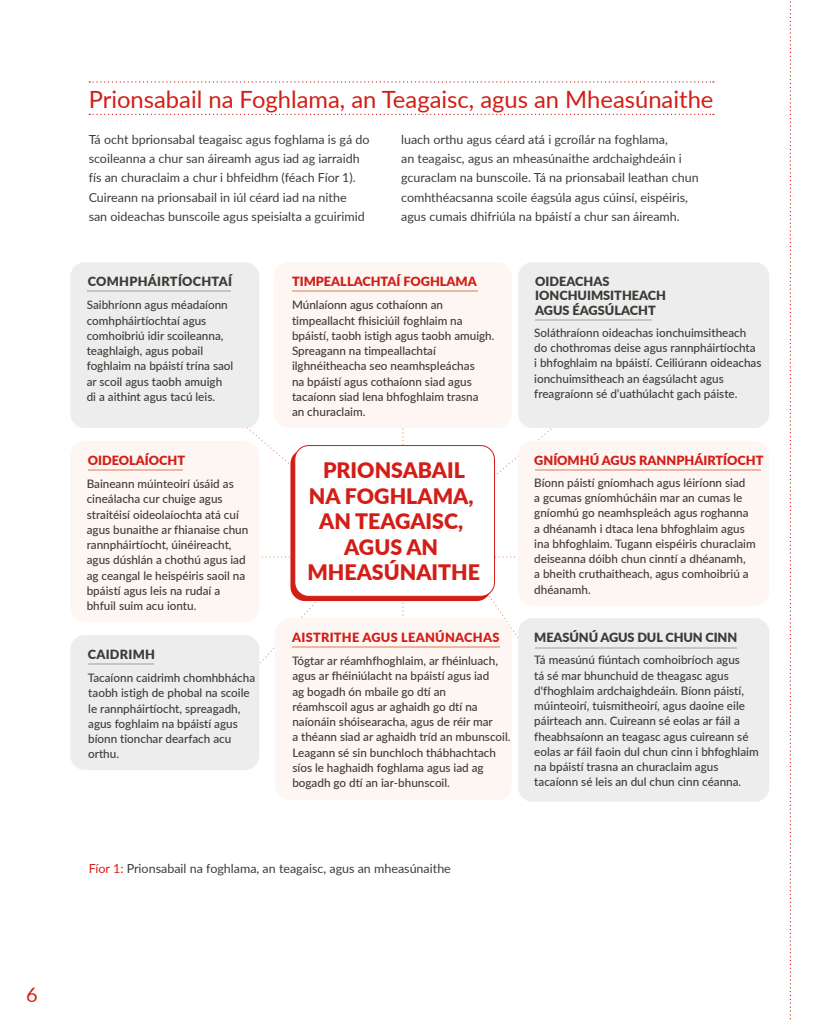
<style>
.page{position:relative;width:830px;height:1021px;background:#fff}
.page>*{position:absolute;margin:0;border:0;box-sizing:border-box;transform-origin:0 0}
.t1{font:23.75px "Lato";color:#d21e16}
.t2{font:900 21.38px/25.4px "Lato";color:#d21e16;text-align:center}
.t3{font:20px "Lato";color:#d21e16}
.t4{font:900 12.75px/14.2px "Lato";color:#3c3c37}
.t5{font:900 12.75px "Lato";color:#d21e16}
.t6{font:900 12.75px "Lato";letter-spacing:.02em;color:#3c3c37}
.t7{font:900 12.75px "Lato";letter-spacing:.02em;color:#d21e16}
.t8{font:12.5px/19.4px "Lato";color:#3c3c3b}
.t9{font:500 11.75px/15.2px "Lato";color:#3c3c37}
.s1{color:#d21e16}
</style>
<div class="page">
<svg style="left:89px;top:81px;width:624px;height:2px"></svg>
<svg style="left:89px;top:114px;width:624px;height:1px"></svg>
<div style="left:273px;top:262px;width:238px;height:166px;background:#fdf6f3;border-radius:14px"></div>
<hr style="left:292px;top:290px;width:185px;height:2px;background:#f0b79f">
<div style="left:70px;top:262px;width:189px;height:166px;background:#ededed;border-radius:14px"></div>
<hr style="left:88px;top:290px;width:143px;height:2px;background:#c6c6c6">
<div style="left:518px;top:262px;width:251px;height:166px;background:#ededed;border-radius:14px"></div>
<hr style="left:535px;top:319px;width:116px;height:2px;background:#c6c6c6">
<div style="left:518px;top:618px;width:251px;height:183px;background:#ededed;border-radius:14px"></div>
<hr style="left:535px;top:647px;width:201px;height:1px;background:#c6c6c6">
<div style="left:518px;top:441px;width:251px;height:165px;background:#fdf6f3;border-radius:14px"></div>
<hr style="left:535px;top:469px;width:225px;height:2px;background:#f0b79f">
<div style="left:70px;top:635px;width:189px;height:135px;background:#ededed;border-radius:14px"></div>
<hr style="left:88px;top:663px;width:65px;height:2px;background:#c6c6c6">
<svg style="left:247px;top:415px;width:372px;height:249px"></svg>
<div style="left:70px;top:441px;width:189px;height:181px;background:#fdf6f3;border-radius:14px"></div>
<hr style="left:88px;top:469px;width:94px;height:2px;background:#f0b79f">
<div style="left:275px;top:618px;width:236px;height:182px;background:#fdf6f3;border-radius:14px"></div>
<hr style="left:292px;top:646px;width:207px;height:2px;background:#f0b79f">
<svg style="left:789px;top:1px;width:2px;height:1019px"></svg>
<h3 class="t3" style="left:26px;top:980px;width:13px">6</h3>
<h1 class="t1" style="left:89px;top:82px;width:626px">Prionsabail na Foghlama, an Teagaisc, agus an Mheasúnaithe</h1>
<p class="t8" style="left:89px;top:129px;width:282px">Tá ocht bprionsabal teagaisc agus foghlama is gá do scoileanna a chur san áireamh agus iad ag iarraidh fís an churaclaim a chur i bhfeidhm (féach Fíor 1).<br>Cuireann na prionsabail in iúl céard iad na nithe<br>san oideachas bunscoile agus speisialta a gcuirimid</p>
<p class="t8" style="left:401px;top:129px;width:299px">luach orthu agus céard atá i gcroílár na foghlama,<br>an teagaisc, agus an mheasúnaithe ardchaighdeáin i gcuraclam na bunscoile. Tá na prionsabail leathan chun comhthéacsanna scoile éagsúla agus cúinsí, eispéiris, agus cumais dhifriúla na bpáistí a chur san áireamh.</p>
<p class="t6" style="left:88px;top:272px;width:146px">COMHPHÁIRTÍOCHTAÍ</p>
<p class="t4" style="left:535px;top:274px;width:132px">OIDEACHAS<br>IONCHUIMSITHEACH<br>AGUS ÉAGSÚLACHT</p>
<p class="t5" style="left:292px;top:272px;width:186px">TIMPEALLACHTAÍ FOGHLAMA</p>
<p class="t9" style="left:87px;top:297px;width:148px">Saibhríonn agus méadaíonn comhpháirtíochtaí agus comhoibriú idir scoileanna, teaghlaigh, agus pobail foghlaim na bpáistí trína saol ar scoil agus taobh amuigh di a aithint agus tacú leis.</p>
<p class="t9" style="left:292px;top:297px;width:204px">Múnlaíonn agus cothaíonn an timpeallacht fhisiciúil foghlaim na bpáistí, taobh istigh agus taobh amuigh.<br>Spreagann na timpeallachtaí ilghnéitheacha seo neamhspleáchas<br>na bpáistí agus cothaíonn siad agus tacaíonn siad lena bhfoghlaim trasna<br>an churaclaim.</p>
<p class="t9" style="left:534px;top:324px;width:229px">Soláthraíonn oideachas ionchuimsitheach do chothromas deise agus rannpháirtíochta<br>i bhfoghlaim na bpáistí. Ceiliúrann oideachas ionchuimsitheach an éagsúlacht agus freagraíonn sé d’uathúlacht gach páiste.</p>
<p class="t5" style="left:88px;top:450px;width:99px">OIDEOLAÍOCHT</p>
<p class="t9" style="left:87px;top:476px;width:163px">Baineann múinteoirí úsáid as cineálacha cur chuige agus straitéisí oideolaíochta atá cuí agus bunaithe ar fhianaise chun rannpháirtíocht, úinéireacht, agus dúshlán a chothú agus iad ag ceangal le heispéiris saoil na bpáistí agus leis na rudaí a bhfuil suim acu iontu.</p>
<p class="t6" style="left:88px;top:644px;width:69px">CAIDRIMH</p>
<p class="t9" style="left:88px;top:669px;width:169px">Tacaíonn caidrimh chomhbhácha taobh istigh de phobal na scoile le rannpháirtíocht, spreagadh, agus foghlaim na bpáistí agus bíonn tionchar dearfach acu orthu.</p>
<h2 class="t2" style="left:307px;top:457px;width:174px">PRIONSABAIL<br>NA FOGHLAMA,<br>AN TEAGAISC,<br>AGUS AN<br>MHEASÚNAITHE</h2>
<p class="t7" style="left:292px;top:627px;width:209px">AISTRITHE AGUS LEANÚNACHAS</p>
<p class="t9" style="left:292px;top:652px;width:220px">Tógtar ar réamhfhoghlaim, ar fhéinluach, agus ar fhéiniúlacht na bpáistí agus iad<br>ag bogadh ón mbaile go dtí an<br>réamhscoil agus ar aghaidh go dtí na naíonáin shóisearacha, agus de réir mar<br>a théann siad ar aghaidh tríd an mbunscoil.<br>Leagann sé sin bunchloch thábhachtach síos le haghaidh foghlama agus iad ag bogadh go dtí an iar-bhunscoil.</p>
<p class="t5" style="left:534px;top:451px;width:230px">GNÍOMHÚ AGUS RANNPHÁIRTÍOCHT</p>
<p class="t9" style="left:534px;top:474px;width:223px">Bíonn páistí gníomhach agus léiríonn siad<br>a gcumas gníomhúcháin mar an cumas le gníomhú go neamhspleách agus roghanna a dhéanamh i dtaca lena bhfoghlaim agus ina bhfoghlaim. Tugann eispéiris churaclaim deiseanna dóibh chun cinntí a dhéanamh,<br>a bheith cruthaitheach, agus comhoibriú a dhéanamh.</p>
<p class="t4" style="left:534px;top:629px;width:204px">MEASÚNÚ AGUS DUL CHUN CINN</p>
<p class="t9" style="left:534px;top:652px;width:226px">Tá measúnú fiúntach comhoibríoch agus<br>tá sé mar bhunchuid de theagasc agus d'fhoghlaim ardchaighdeáin. Bíonn páistí, múinteoirí, tuismitheoirí, agus daoine eile páirteach ann. Cuireann sé eolas ar fáil a fheabhsaíonn an teagasc agus cuireann sé eolas ar fáil faoin dul chun cinn i bhfoghlaim na bpáistí trasna an churaclaim agus tacaíonn sé leis an dul chun cinn céanna.</p>
<p class="t8" style="left:89px;top:858px;width:363px"><span class="s1">Fíor 1:</span> Prionsabail na foghlama, an teagaisc, agus an mheasúnaithe</p>
</div>
